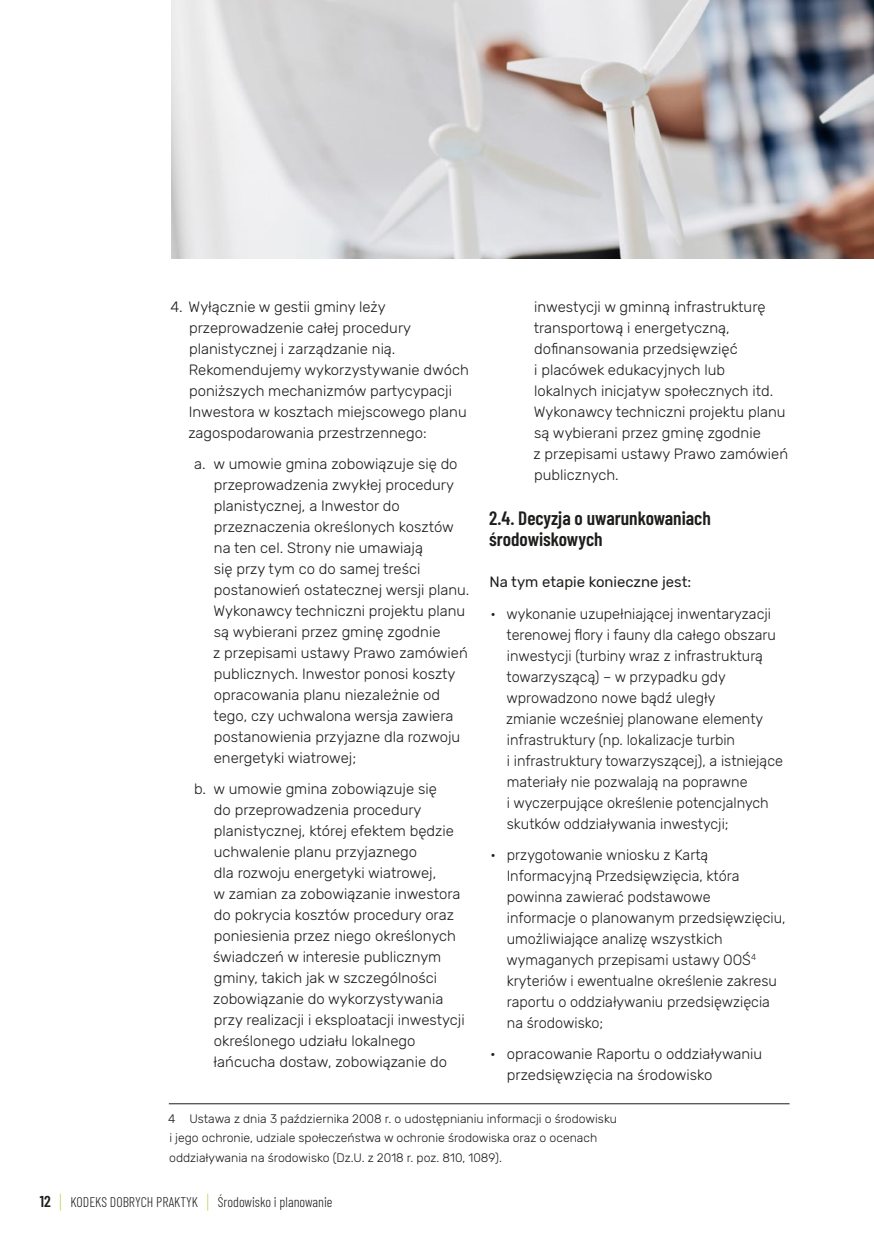
<style>
.page{position:relative;width:874px;height:1241px;background:#fff}
.page>*{position:absolute;margin:0;border:0;box-sizing:border-box;transform-origin:0 0}
.t1{font:600 19.25px/21px "Barlow Condensed";color:#1d1d1b}
.t2{font:300 14.88px/21px "Rubik";color:#1d1d1b}
.t3{font:14.88px "Rubik";color:#1d1d1b}
.t4{font:300 14px "Barlow Condensed";color:#1d1d1b}
.t5{font:300 12.25px/19.2px "Rubik";color:#1d1d1b}
.s1{font-weight:600;font-size:15.75px}
.s2{font-weight:600;font-size:20.47px;color:#a2c617}
</style>
<div class="page">
<hr style="left:169px;top:1103px;width:620px;height:1px;background:#1d1d1b">
<img style="left:171px;top:0;width:702px;height:258px">
<p class="t2" style="left:188px;top:296px;width:282px;text-indent:-18px">4. Wyłącznie w gestii gminy leży przeprowadzenie całej procedury planistycznej i zarządzanie nią.<br>Rekomendujemy wykorzystywanie dwóch poniższych mechanizmów partycypacji Inwestora w kosztach miejscowego planu zagospodarowania przestrzennego:</p>
<p class="t2" style="left:213px;top:453px;width:258px;text-indent:-19px">a. w umowie gmina zobowiązuje się do przeprowadzenia zwykłej procedury planistycznej, a Inwestor do przeznaczenia określonych kosztów na ten cel. Strony nie umawiają<br>się przy tym co do samej treści postanowień ostatecznej wersji planu.<br>Wykonawcy techniczni projektu planu są wybierani przez gminę zgodnie<br>z przepisami ustawy Prawo zamówień publicznych. Inwestor ponosi koszty opracowania planu niezależnie od tego, czy uchwalona wersja zawiera postanowienia przyjazne dla rozwoju energetyki wiatrowej;</p>
<p class="t2" style="left:213px;top:778px;width:253px;text-indent:-19px">b. w umowie gmina zobowiązuje się<br>do przeprowadzenia procedury planistycznej, której efektem będzie uchwalenie planu przyjaznego<br>dla rozwoju energetyki wiatrowej,<br>w zamian za zobowiązanie inwestora do pokrycia kosztów procedury oraz poniesienia przez niego określonych świadczeń w interesie publicznym gminy, takich jak w szczególności zobowiązanie do wykorzystywania przy realizacji i eksploatacji inwestycji określonego udziału lokalnego łańcucha dostaw, zobowiązanie do</p>
<p class="t2" style="left:533px;top:296px;width:256px">inwestycji w gminną infrastrukturę transportową i energetyczną, dofinansowania przedsięwzięć<br>i placówek edukacyjnych lub lokalnych inicjatyw społecznych itd.<br>Wykonawcy techniczni projektu planu są wybierani przez gminę zgodnie<br>z przepisami ustawy Prawo zamówień publicznych.</p>
<p class="t1" style="left:489px;top:506px;width:223px">2.4. Decyzja o uwarunkowaniach środowiskowych</p>
<p class="t3" style="left:489px;top:573px;width:203px">Na tym etapie konieczne jest:</p>
<p class="t2" style="left:506px;top:603px;width:278px;text-indent:-16px">• wykonanie uzupełniającej inwentaryzacji terenowej flory i fauny dla całego obszaru inwestycji (turbiny wraz z infrastrukturą towarzyszącą) – w przypadku gdy wprowadzono nowe bądź uległy<br>zmianie wcześniej planowane elementy infrastruktury (np. lokalizacje turbin<br>i infrastruktury towarzyszącej), a istniejące materiały nie pozwalają na poprawne<br>i wyczerpujące określenie potencjalnych skutków oddziaływania inwestycji;</p>
<p class="t2" style="left:506px;top:844px;width:280px;text-indent:-16px">• przygotowanie wniosku z Kartą Informacyjną Przedsięwzięcia, która powinna zawierać podstawowe<br>informacje o planowanym przedsięwzięciu, umożliwiające analizę wszystkich wymaganych przepisami ustawy OOŚ<sup>4 </sup>kryteriów i ewentualne określenie zakresu raportu o oddziaływaniu przedsięwzięcia na środowisko;</p>
<p class="t2" style="left:506px;top:1043px;width:257px;text-indent:-17px">• opracowanie Raportu o oddziaływaniu przedsięwzięcia na środowisko</p>
<p class="t5" style="left:168px;top:1109px;width:450px">4 Ustawa z dnia 3 października 2008 r. o udostępnianiu informacji o środowisku i jego ochronie, udziale społeczeństwa w ochronie środowiska oraz o ocenach oddziaływania na środowisko (Dz.U. z 2018 r. poz. 810, 1089).</p>
<p class="t4" style="left:40px;top:1191px;width:294px"><span class="s1">12</span> <span class="s2">|</span> KODEKS DOBRYCH PRAKTYK <span class="s2">|</span> Środowisko i planowanie</p>
</div>
